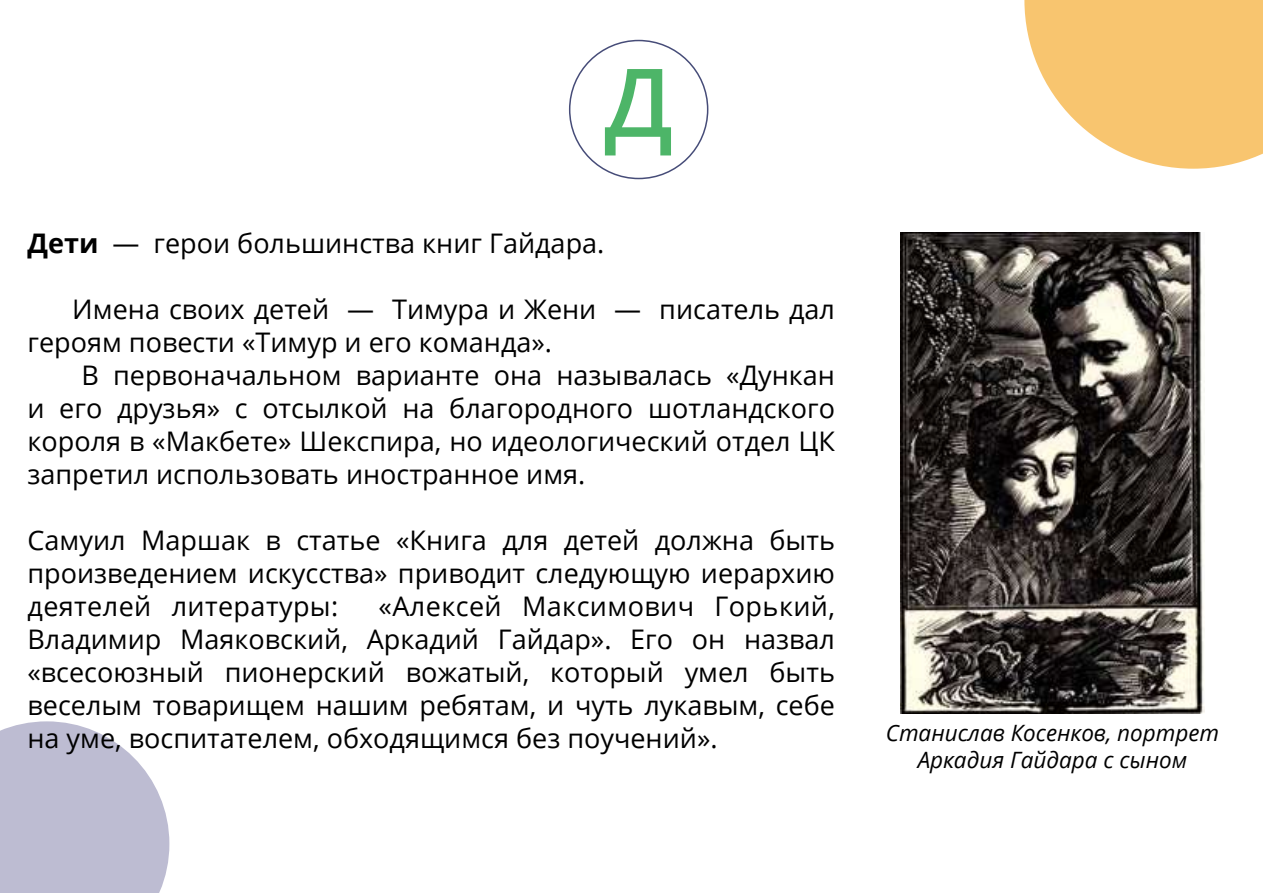
<style>
.page{position:relative;width:1263px;height:893px;background:#fff}
.page>*{position:absolute;margin:0;border:0;box-sizing:border-box;transform-origin:0 0}
.t1{font:600 94.95px "Open Sans";color:#4db568}
.t2{font:27px/33px "Open Sans";color:#000;text-align:justify}
.t3{font:italic 22.5px/27px "Open Sans";color:#000;text-align:center}
.s1{font-weight:700}
</style>
<div class="page">
<svg style="left:1px;top:721px;width:168px;height:172px;background:#c4c3d6"></svg>
<svg style="left:1024px;top:0;width:239px;height:169px"></svg>
<img style="left:900px;top:233px;width:305px;height:481px">
<h1 class="t1" style="left:604px;top:37px;width:70px">Д</h1>
<p class="t2" style="left:27px;top:226px;width:578px"><span class="s1">Дети</span> — герои большинства книг Гайдара.</p>
<p class="t2" style="left:27px;top:292px;width:809px;text-indent:45px">Имена своих детей — Тимура и Жени — писатель дал героям повести «Тимур и его команда».</p>
<p class="t2" style="left:27px;top:358px;width:809px;text-indent:54px">В первоначальном варианте она называлась «Дункан и его друзья» с отсылкой на благородного шотландского короля в «Макбете» Шекспира, но идеологический отдел ЦК запретил использовать иностранное имя.</p>
<p class="t2" style="left:27px;top:523px;width:809px">Самуил Маршак в статье «Книга для детей должна быть произведением искусства» приводит следующую иерархию деятелей литературы:</p>
<p class="t2" style="left:27px;top:589px;width:809px;text-indent:351px">«Алексей Максимович Горький, Владимир Маяковский, Аркадий Гайдар». Его он назвал «всесоюзный пионерский вожатый, который умел быть веселым товарищем нашим ребятам, и чуть лукавым, себе на уме, воспитателем, обходящимся без поучений».</p>
<p class="t3" style="left:886px;top:718px;width:335px">Станислав Косенков, портрет<br>Аркадия Гайдара с сыном</p>
</div>
